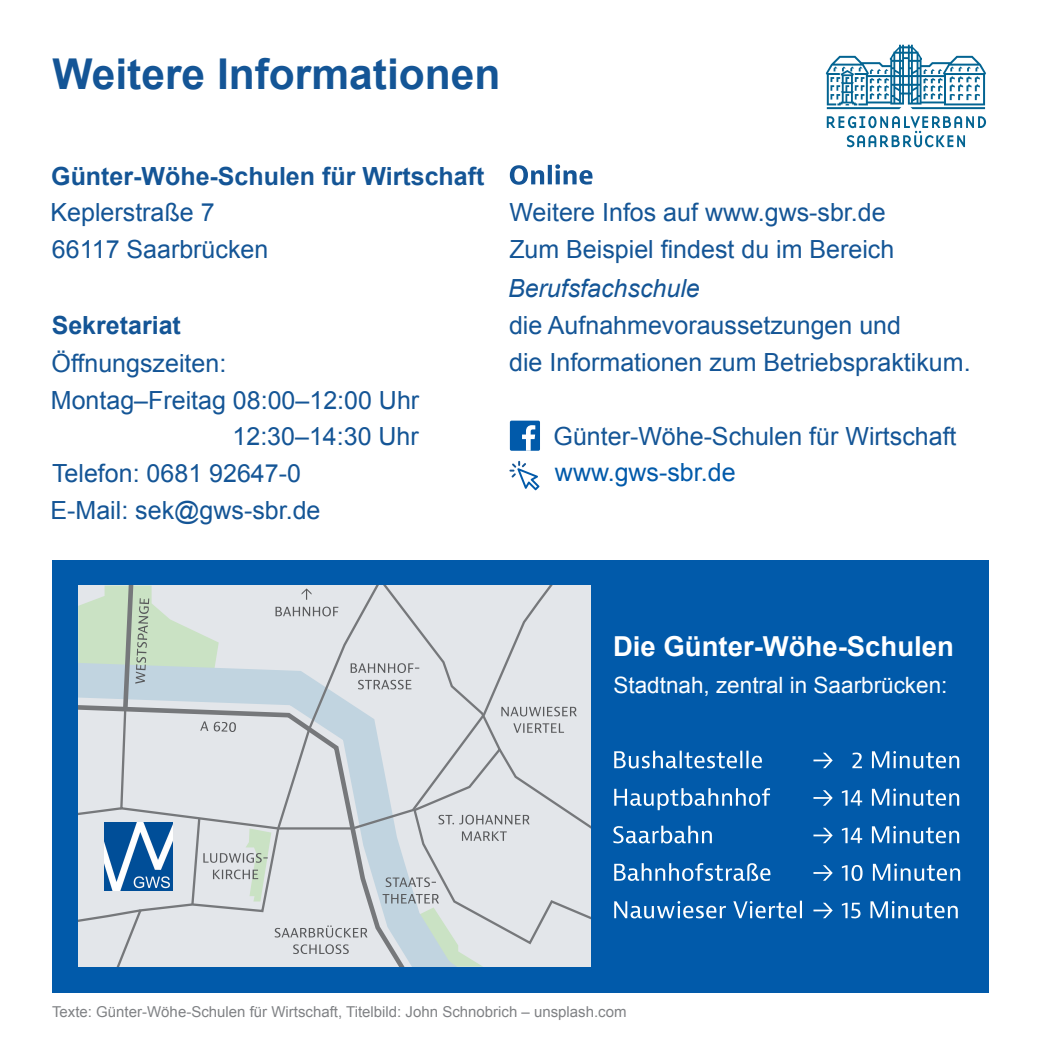
<style>
.page{position:relative;width:1049px;height:1049px;background:#fff}
.page>*{position:absolute;margin:0;border:0;box-sizing:border-box;transform-origin:0 0}
.t1{font:700 42.5px "Arial";color:#145596}
.t2{font:700 27.5px "Arial";color:#fff}
.t3{font:25px/36.5px "Arial";color:#145596}
.t4{font:700 25px "Arial";color:#145596}
.t5{font:italic 25px "Arial";color:#145596}
.t6{font:25px "Arial";color:#015aaa}
.t7{font:22.5px "Arial";color:#fff}
.t8{font:15px "Arial";color:#808285}
</style>
<div class="page">
<div style="left:53px;top:560px;width:936px;height:432px;background:#015aaa"></div>
<svg style="left:813px;top:901px;width:145px;height:17px"></svg>
<svg style="left:614px;top:901px;width:188px;height:17px"></svg>
<svg style="left:614px;top:863px;width:346px;height:18px"></svg>
<svg style="left:613px;top:826px;width:346px;height:17px"></svg>
<svg style="left:614px;top:788px;width:345px;height:22px"></svg>
<svg style="left:614px;top:751px;width:345px;height:17px"></svg>
<div style="left:78px;top:714px;width:416px;height:253px;background:#e3e6ea"></div>
<svg style="left:384px;top:585px;width:206px;height:361px;background:#dde1e5"></svg>
<svg style="left:111px;top:585px;width:273px;height:382px;background:#d9dee3"></svg>
<svg style="left:78px;top:908px;width:65px;height:17px"></svg>
<svg style="left:78px;top:806px;width:46px;height:15px"></svg>
<svg style="left:78px;top:585px;width:141px;height:129px;background:#c6d6ce"></svg>
<svg style="left:200px;top:721px;width:36px;height:11px"></svg>
<svg style="left:438px;top:746px;width:152px;height:118px;background:#dcdfe3"></svg>
<svg style="left:513px;top:723px;width:51px;height:10px"></svg>
<svg style="left:501px;top:707px;width:76px;height:9px"></svg>
<svg style="left:358px;top:680px;width:53px;height:9px"></svg>
<svg style="left:351px;top:663px;width:68px;height:10px"></svg>
<svg style="left:275px;top:607px;width:63px;height:9px"></svg>
<svg style="left:302px;top:588px;width:9px;height:12px"></svg>
<svg style="left:190px;top:816px;width:81px;height:91px;background:#d1d6d6"></svg>
<svg style="left:293px;top:944px;width:56px;height:10px"></svg>
<svg style="left:275px;top:925px;width:92px;height:12px"></svg>
<svg style="left:382px;top:894px;width:101px;height:73px;background:#cbd7d9"></svg>
<svg style="left:386px;top:877px;width:50px;height:10px"></svg>
<div style="left:510px;top:421px;width:30px;height:30px;background:#015aaa;border-radius:2px"></div>
<svg style="left:522px;top:425px;width:13px;height:26px"></svg>
<svg style="left:826px;top:45px;width:160px;height:64px"></svg>
<svg style="left:827px;top:116px;width:159px;height:31px"></svg>
<svg style="left:510px;top:164px;width:82px;height:21px"></svg>
<img style="left:105px;top:823px;width:68px;height:68px">
<svg style="left:509px;top:461px;width:30px;height:29px"></svg>
<h1 class="t1" style="left:52px;top:58px;width:449px">Weitere Informationen</h1>
<p class="t4" style="left:51px;top:166px;width:435px">Günter-Wöhe-Schulen für Wirtschaft</p>
<p class="t3" style="left:51px;top:197px;width:165px">Keplerstraße 7</p>
<p class="t3" style="left:509px;top:197px;width:386px">Weitere Infos auf www.gws-sbr.de<br>Zum Beispiel findest du im Bereich</p>
<p class="t5" style="left:508px;top:279px;width:193px">Berufsfachschule</p>
<p class="t3" style="left:509px;top:309px;width:393px">die Aufnahmevoraussetzungen und</p>
<p class="t3" style="left:52px;top:233px;width:218px">66117 Saarbrücken</p>
<p class="t4" style="left:52px;top:316px;width:131px">Sekretariat</p>
<p class="t3" style="left:52px;top:347px;width:176px">Öffnungszeiten:</p>
<p class="t3" style="left:51px;top:384px;width:370px">Montag–Freitag 08:00–12:00 Uhr</p>
<p class="t3" style="left:232px;top:421px;width:188px">12:30–14:30 Uhr</p>
<p class="t3" style="left:52px;top:457px;width:250px">Telefon: 0681 92647-0</p>
<p class="t3" style="left:51px;top:494px;width:271px">E-Mail: sek@gws-sbr.de</p>
<p class="t3" style="left:509px;top:346px;width:463px">die Informationen zum Betriebspraktikum.</p>
<p class="t3" style="left:553px;top:420px;width:404px">Günter-Wöhe-Schulen für Wirtschaft</p>
<p class="t6" style="left:555px;top:463px;width:182px">www.gws-sbr.de</p>
<p class="t2" style="left:613px;top:635px;width:342px">Die Günter-Wöhe-Schulen</p>
<p class="t7" style="left:613px;top:677px;width:335px">Stadtnah, zentral in Saarbrücken:</p>
<p class="t8" style="left:52px;top:1006px;width:576px">Texte: Günter-Wöhe-Schulen für Wirtschaft, Titelbild: John Schnobrich – unsplash.com</p>
</div>
